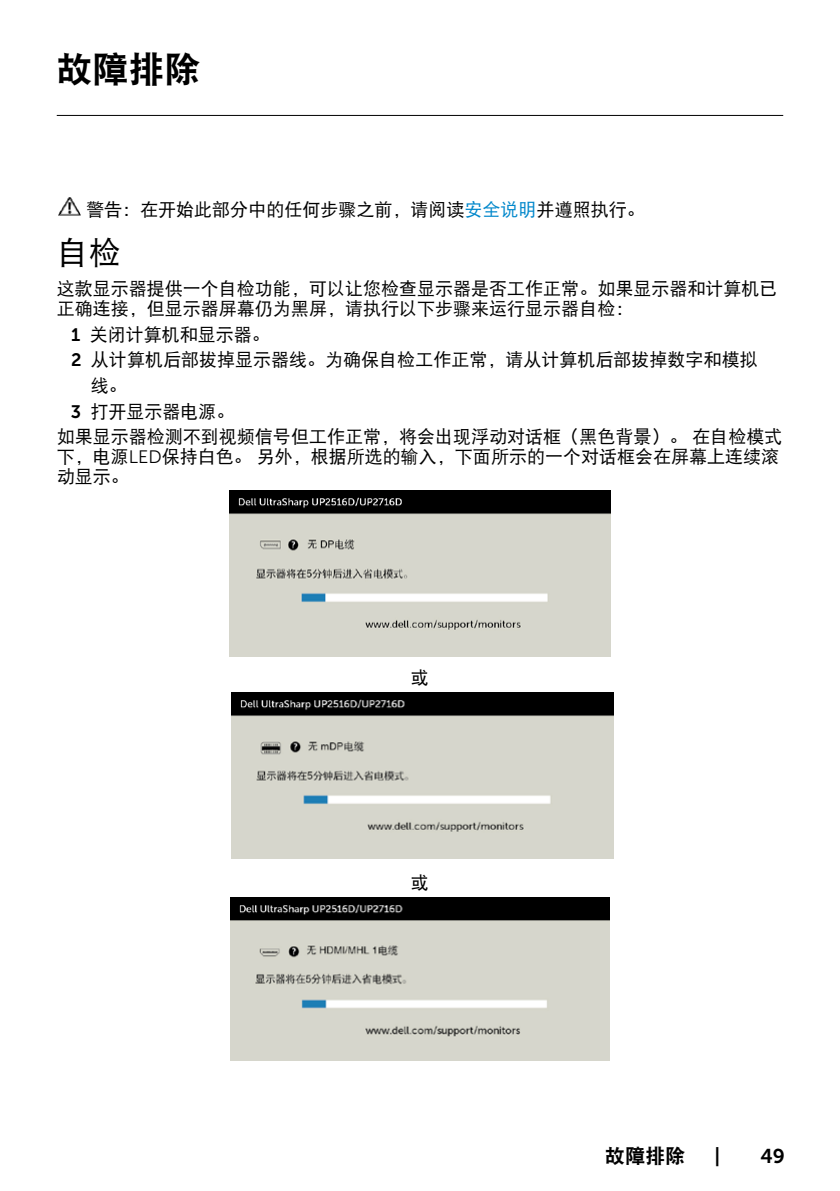
<style>
.page{position:relative;width:840px;height:1191px;background:#fff}
.page>*{position:absolute;margin:0;border:0;box-sizing:border-box;transform-origin:0 0}
.t1{font:36px "DF Hei W9";color:#000}
.t2{font:32px "DF Hei W5";color:#000}
.t3{font:20px "DF Hei W9";color:#000}
.t4{font:20px "Museo Sans For Dell 700";color:#000}
.t5{font:18px/20px "DF Hei W5";color:#000}
.s1{color:#0087cb}
.s2{font-family:"Museo Sans For Dell 700"}
.s3{font-family:"Museo Sans For Dell 300"}
</style>
<div class="page">
<hr style="left:57px;top:115px;width:725px;height:1px;background:#000">
<img style="left:58px;top:197px;width:23px;height:19px">
<img style="left:229px;top:491px;width:381px;height:165px">
<img style="left:231px;top:693px;width:381px;height:165px">
<img style="left:230px;top:897px;width:379px;height:163px">
<h1 class="t1" style="left:57px;top:51px;width:145px">故障排除</h1>
<p class="t5" style="left:86px;top:200px;width:560px">警告：在开始此部分中的任何步骤之前，请阅读<span class="s1">安全说明</span>并遵照执行。</p>
<h2 class="t2" style="left:57px;top:236px;width:65px">自检</h2>
<p class="t5" style="left:57px;top:278px;width:722px">这款显示器提供一个自检功能，可以让您检查显示器是否工作正常。如果显示器和计算机已正确连接，但显示器屏幕仍为黑屏，请执行以下步骤来运行显示器自检：</p>
<p class="t5" style="left:71px;top:324px;width:200px"><span class="s2">1</span> 关闭计算机和显示器。</p>
<p class="t5" style="left:71px;top:350px;width:687px"><span class="s2">2</span> 从计算机后部拔掉显示器线。为确保自检工作正常，请从计算机后部拔掉数字和模拟</p>
<p class="t5" style="left:91px;top:375px;width:37px">线。</p>
<p class="t5" style="left:71px;top:401px;width:165px"><span class="s2">3</span> 打开显示器电源。</p>
<p class="t5" style="left:57px;top:427px;width:726px">如果显示器检测不到视频信号但工作正常，将会出现浮动对话框（黑色背景）。在自检模式</p>
<p class="t5" style="left:57px;top:447px;width:723px">下，电源<span class="s3">LED</span>保持白色。另外，根据所选的输入，下面所示的一个对话框会在屏幕上连续滚动显示。</p>
<p class="t5" style="left:411px;top:667px;width:19px">或</p>
<p class="t5" style="left:411px;top:872px;width:19px">或</p>
<p class="t3" style="left:605px;top:1145px;width:81px">故障排除</p>
<p class="t4" style="left:714px;top:1144px;width:7px">|</p>
<p class="t4" style="left:760px;top:1144px;width:26px">49</p>
</div>
